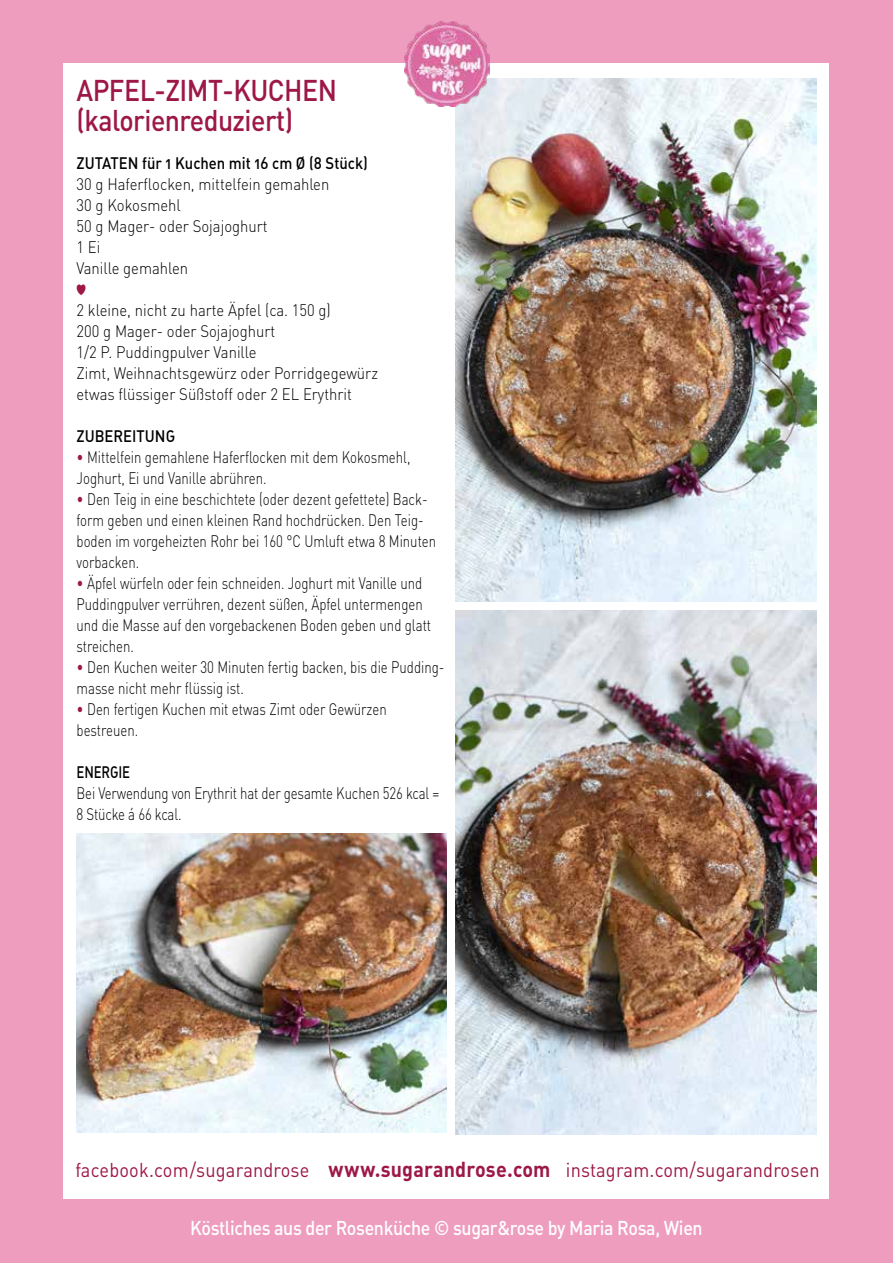
<style>
.page{position:relative;width:893px;height:1263px;background:#ee9dbe}
.page>*{position:absolute;margin:0;border:0;box-sizing:border-box;transform-origin:0 0}
.t1{font:500 29.7px/30px "DIN";letter-spacing:-.02em;color:#9d1747;scale:.9 1}
.t2{font:19.8px "DIN Regular Alternate";letter-spacing:.01em;color:#9d1747;scale:.92 1}
.t3{font:19.8px "DIN Medium Alternate";letter-spacing:-.02em;color:#fff;scale:.9 1}
.t4{font:300 16.5px/21px "DIN";color:#000;scale:.8 1}
.t5{font:300 16.5px/21px "DIN";color:#000;scale:.9 1}
.t6{font:16.5px "DIN Medium Alternate";color:#000;scale:.9 1}
.t7{font:16.5px "DIN Medium Alternate";color:#000;scale:.8 1}
.t8{font:15px "MF Dings 3";color:#9d1747;scale:.8 1}
.s1{color:#9d1747}
.s2{font-family:"DIN Bold Alternate";font-size:21.45px}
</style>
<div class="page">
<div style="left:64px;top:64px;width:765px;height:1135px;background:#fff"></div>
<img style="left:455px;top:79px;width:361px;height:523px">
<img style="left:404px;top:21px;width:86px;height:85px">
<img style="left:455px;top:611px;width:361px;height:523px">
<img style="left:77px;top:833px;width:369px;height:299px">
<h1 class="t1" style="left:77px;top:74px;width:291px">APFEL-ZIMT-KUCHEN (kalorienreduziert)</h1>
<p class="t6" style="left:77px;top:152px;width:325px">ZUTATEN für 1 Kuchen mit 16 cm Ø (8 Stück)</p>
<p class="t5" style="left:77px;top:173px;width:282px">30 g Haferflocken, mittelfein gemahlen<br>30 g Kokosmehl<br>50 g Mager- oder Sojajoghurt<br>1 Ei<br>Vanille gemahlen</p>
<p class="t8" style="left:77px;top:281px;width:13px">g</p>
<p class="t5" style="left:77px;top:299px;width:337px">2 kleine, nicht zu harte Äpfel (ca. 150 g)<br>200 g Mager- oder Sojajoghurt<br>1/2 P. Puddingpulver Vanille<br>Zimt, Weihnachtsgewürz oder Porridgegewürz etwas flüssiger Süßstoff oder 2 EL Erythrit</p>
<p class="t6" style="left:77px;top:425px;width:111px">ZUBEREITUNG</p>
<p class="t4" style="left:77px;top:446px;width:419px"><span class="s1">•</span> Mittelfein gemahlene Haferflocken mit dem Kokosmehl,<br>Joghurt, Ei und Vanille abrühren.</p>
<p class="t4" style="left:77px;top:488px;width:451px"><span class="s1">•</span> Den Teig in eine beschichtete (oder dezent gefettete) Back&shy;form geben und einen kleinen Rand hochdrücken. Den Teig&shy;boden im vorgeheizten Rohr bei 160 °C Umluft etwa 8 Minuten vorbacken.</p>
<p class="t4" style="left:77px;top:572px;width:445px"><span class="s1">•</span> Äpfel würfeln oder fein schneiden. Joghurt mit Vanille und Puddingpulver verrühren, dezent süßen, Äpfel untermengen und die Masse auf den vorgebackenen Boden geben und glatt streichen.</p>
<p class="t4" style="left:77px;top:656px;width:461px"><span class="s1">•</span> Den Kuchen weiter 30 Minuten fertig backen, bis die Pudding&shy;masse nicht mehr flüssig ist.</p>
<p class="t4" style="left:77px;top:698px;width:389px"><span class="s1">•</span> Den fertigen Kuchen mit etwas Zimt oder Gewürzen bestreuen.</p>
<p class="t7" style="left:77px;top:761px;width:69px">ENERGIE</p>
<p class="t4" style="left:77px;top:782px;width:455px">Bei Verwendung von Erythrit hat der gesamte Kuchen 526 kcal =<br>8 Stücke á 66 kcal.</p>
<p class="t2" style="left:75px;top:1157px;width:810px">facebook.com/sugarandrose <span class="s2">www.sugarandrose.com</span> instagram.com/sugarandrosen</p>
<p class="t3" style="left:190px;top:1215px;width:571px">Köstliches aus der Rosenküche © sugar&amp;rose by Maria Rosa, Wien</p>
</div>
